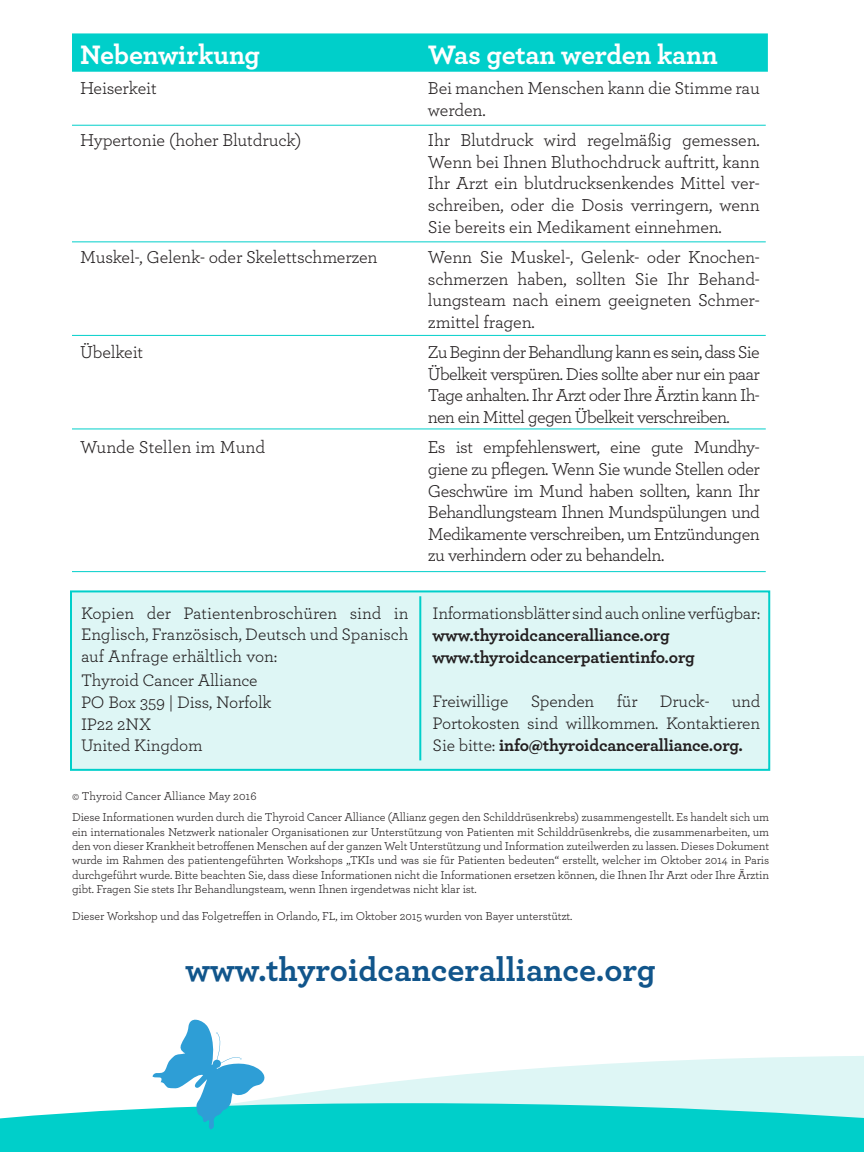
<style>
.page{position:relative;width:864px;height:1152px;background:#fff}
.page>*{position:absolute;margin:0;border:0;box-sizing:border-box;transform-origin:0 0}
.t1{font:700 34px "Archer";color:#11558b}
.t2{font:700 28px "Archer";letter-spacing:-.01em;color:#fff}
.t3{font:18px/21.6px "Archer";letter-spacing:-.01em;color:#231f20;text-align:justify}
.t4{font:17.6px/21.6px "Archer";letter-spacing:-.01em;color:#231f20;text-align:justify}
.t5{font:700 17.6px/22.2px "Archer";letter-spacing:-.01em;color:#231f20}
.t6{font:12px/14.4px "Archer";letter-spacing:-.01em;color:#231f20}
.s1{font-weight:700}
</style>
<div class="page">
<div style="left:71px;top:591px;width:698px;height:179px;background:#def6f5"></div>
<div style="left:70px;top:590px;width:700px;height:181px;border:2px solid #00cfca"></div>
<svg style="left:152px;top:1056px;width:712px;height:47px;fill:#def6f5"></svg>
<svg style="left:0;top:1103px;width:864px;height:49px;background:#17d3ce"></svg>
<svg style="left:153px;top:1019px;width:114px;height:110px"></svg>
<hr style="left:419px;top:596px;width:2px;height:164px;background:#00cfca">
<div style="left:72px;top:33px;width:696px;height:39px;background:#00cfca"></div>
<svg style="left:72px;top:124px;width:694px;height:306px"></svg>
<hr style="left:72px;top:125px;width:694px;height:1px;background:#00cfca">
<hr style="left:72px;top:241px;width:694px;height:1px;background:#00cfca">
<hr style="left:72px;top:335px;width:694px;height:1px;background:#00cfca">
<hr style="left:72px;top:428px;width:694px;height:1px;background:#00cfca">
<hr style="left:72px;top:571px;width:694px;height:1px;background:#00cfca">
<h2 class="t2" style="left:80px;top:32px;width:182px">Nebenwirkung</h2>
<h2 class="t2" style="left:428px;top:32px;width:291px">Was getan werden kann</h2>
<p class="t3" style="left:80px;top:77px;width:78px">Heiserkeit</p>
<p class="t3" style="left:428px;top:77px;width:333px">Bei manchen Menschen kann die Stimme rau werden.</p>
<p class="t3" style="left:80px;top:129px;width:223px">Hypertonie (hoher Blutdruck)</p>
<p class="t3" style="left:428px;top:129px;width:333px">Ihr Blutdruck wird regelmäßig gemessen.<br>Wenn bei Ihnen Bluthochdruck auftritt, kann Ihr Arzt ein blutdrucksenkendes Mittel ver&shy;schreiben, oder die Dosis verringern, wenn Sie bereits ein Medikament einnehmen.</p>
<p class="t3" style="left:80px;top:245px;width:299px">Muskel-, Gelenk- oder Skelettschmerzen</p>
<p class="t3" style="left:428px;top:245px;width:333px">Wenn Sie Muskel-, Gelenk- oder Knochen&shy;schmerzen haben, sollten Sie Ihr Behand&shy;lungsteam nach einem geeigneten Schmer&shy;zmittel fragen.</p>
<p class="t3" style="left:80px;top:341px;width:65px">Übelkeit</p>
<p class="t3" style="left:428px;top:341px;width:333px">Zu Beginn der Behandlung kann es sein, dass Sie Übelkeit verspüren. Dies sollte aber nur ein paar Tage anhalten. Ihr Arzt oder Ihre Ärztin kann Ih&shy;nen ein Mittel gegen Übelkeit verschreiben.</p>
<p class="t3" style="left:80px;top:436px;width:187px">Wunde Stellen im Mund</p>
<p class="t3" style="left:428px;top:436px;width:333px">Es ist empfehlenswert, eine gute Mundhy&shy;giene zu pflegen. Wenn Sie wunde Stellen oder Geschwüre im Mund haben sollten, kann Ihr Behandlungsteam Ihnen Mundspülungen und Medikamente verschreiben, um Entzündungen zu verhindern oder zu behandeln.</p>
<p class="t4" style="left:433px;top:601px;width:329px">Informationsblätter sind auch online verfügbar:</p>
<p class="t5" style="left:433px;top:623px;width:264px">www.thyroidcanceralliance.org www.thyroidcancerpatientinfo.org</p>
<p class="t4" style="left:433px;top:690px;width:77px">Freiwillige</p>
<p class="t4" style="left:531px;top:690px;width:65px">Spenden</p>
<p class="t4" style="left:617px;top:690px;width:22px">für</p>
<p class="t4" style="left:660px;top:690px;width:51px">Druck-</p>
<p class="t4" style="left:81px;top:601px;width:329px">Kopien der Patientenbroschüren sind in Englisch, Französisch, Deutsch und Spanisch auf Anfrage erhältlich von:</p>
<p class="t4" style="left:81px;top:669px;width:192px;text-align:left">Thyroid Cancer Alliance<br>PO Box 359 | Diss, Norfolk<br>IP22 2NX<br>United Kingdom</p>
<p class="t4" style="left:433px;top:689px;width:329px;line-height:22.2px;text-indent:299px">und Portokosten sind willkommen. Kontaktieren Sie bitte: <span class="s1">info@thyroidcanceralliance.org.</span></p>
<p class="t6" style="left:72px;top:784px;width:699px;line-height:21.6px">© Thyroid Cancer Alliance May 2016<br>Diese Informationen wurden durch die Thyroid Cancer Alliance (Allianz gegen den Schilddrüsenkrebs) zusammengestellt. Es handelt sich um</p>
<p class="t6" style="left:72px;top:824px;width:699px;text-align:justify">ein internationales Netzwerk nationaler Organisationen zur Unterstützung von Patienten mit Schilddrüsenkrebs, die zusammenarbeiten, um den von dieser Krankheit betroffenen Menschen auf der ganzen Welt Unterstützung und Information zuteilwerden zu lassen. Dieses Dokument wurde im Rahmen des patientengeführten Workshops „TKIs und was sie für Patienten bedeuten“ erstellt, welcher im Oktober 2014 in Paris durchgeführt wurde. Bitte beachten Sie, dass diese Informationen nicht die Informationen ersetzen können, die Ihnen Ihr Arzt oder Ihre Ärztin gibt. Fragen Sie stets Ihr Behandlungsteam, wenn Ihnen irgendetwas nicht klar ist.</p>
<p class="t6" style="left:72px;top:909px;width:502px">Dieser Workshop und das Folgetreffen in Orlando, FL, im Oktober 2015 wurden von Bayer unterstützt.</p>
<h1 class="t1" style="left:185px;top:943px;width:472px">www.thyroidcanceralliance.org</h1>
</div>
